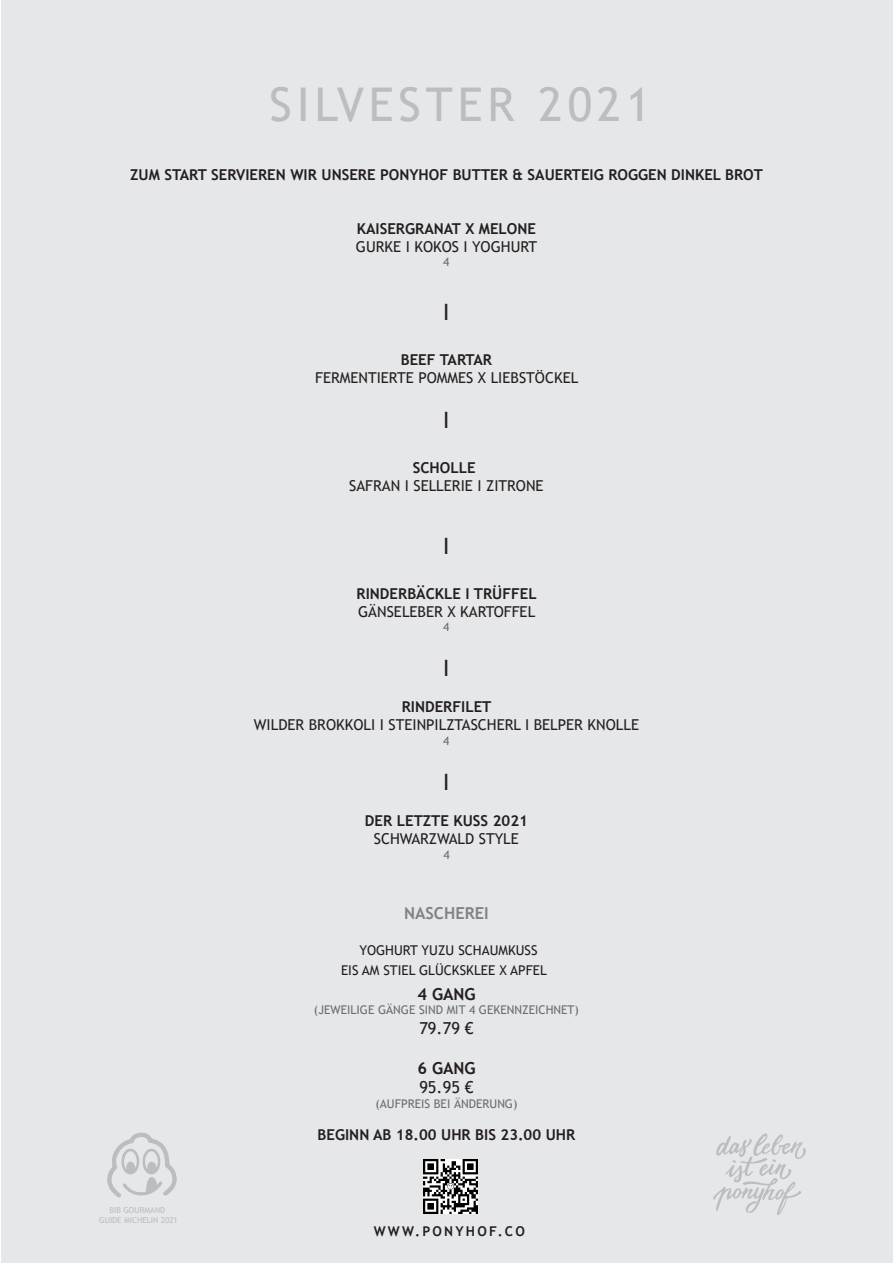
<style>
.page{position:relative;width:893px;height:1263px;background:#fff}
.page>*{position:absolute;margin:0;border:0;box-sizing:border-box;transform-origin:0 0}
.t1{font:46.5px "Trebuchet MS";letter-spacing:.105em;color:#bcbdc0}
.t2{font:22.5px "Trebuchet MS";color:#231f20}
.t3{font:16.5px "Trebuchet MS";color:#231f20}
.t4{font:700 16.5px "Trebuchet MS";color:#231f20}
.t5{font:700 16.5px "Trebuchet MS";color:#808285}
.t6{font:700 15px "Trebuchet MS";color:#231f20}
.t7{font:15px "Trebuchet MS";color:#231f20}
.t8{font:13.5px/19.8px "Trebuchet MS";color:#231f20}
.t9{font:700 13.5px "Trebuchet MS";letter-spacing:.165em;color:#231f20}
.t10{font:12px "Trebuchet MS";color:#6c6d70}
.t11{font:8.1px/9.8px "Trebuchet MS";color:#bcbdc0;text-align:center}
</style>
<div class="page">
<div style="left:1px;top:0;width:892px;height:1263px;background:#e6e7e9"></div>
<svg style="left:107px;top:1132px;width:70px;height:66px"></svg>
<svg style="left:713px;top:1133px;width:93px;height:82px"></svg>
<img style="left:424px;top:1159px;width:53px;height:54px">
<h1 class="t1" style="left:270px;top:75px;width:382px">SILVESTER 2021</h1>
<p class="t6" style="left:130px;top:165px;width:634px">ZUM START SERVIEREN WIR UNSERE PONYHOF BUTTER &amp; SAUERTEIG ROGGEN DINKEL BROT</p>
<p class="t6" style="left:357px;top:219px;width:181px">KAISERGRANAT X MELONE</p>
<p class="t7" style="left:356px;top:237px;width:183px">GURKE I KOKOS I YOGHURT</p>
<p class="t10" style="left:443px;top:254px;width:8px">4</p>
<h2 class="t2" style="left:443px;top:298px;width:8px">I</h2>
<p class="t6" style="left:401px;top:350px;width:93px">BEEF TARTAR</p>
<p class="t7" style="left:315px;top:368px;width:265px">FERMENTIERTE POMMES X LIEBSTÖCKEL</p>
<h2 class="t2" style="left:443px;top:406px;width:8px">I</h2>
<p class="t6" style="left:413px;top:458px;width:64px">SCHOLLE</p>
<p class="t7" style="left:349px;top:476px;width:196px">SAFRAN I SELLERIE I ZITRONE</p>
<h2 class="t2" style="left:443px;top:532px;width:8px">I</h2>
<p class="t6" style="left:357px;top:584px;width:182px">RINDERBÄCKLE I TRÜFFEL</p>
<p class="t7" style="left:358px;top:602px;width:179px">GÄNSELEBER X KARTOFFEL</p>
<p class="t10" style="left:443px;top:620px;width:8px">4</p>
<h2 class="t2" style="left:443px;top:654px;width:8px">I</h2>
<p class="t6" style="left:402px;top:698px;width:91px">RINDERFILET</p>
<p class="t7" style="left:254px;top:716px;width:387px">WILDER BROKKOLI I STEINPILZTASCHERL I BELPER KNOLLE</p>
<p class="t10" style="left:443px;top:733px;width:8px">4</p>
<h2 class="t2" style="left:443px;top:768px;width:8px">I</h2>
<p class="t6" style="left:365px;top:811px;width:164px">DER LETZTE KUSS 2021</p>
<p class="t7" style="left:374px;top:829px;width:147px">SCHWARZWALD STYLE</p>
<p class="t10" style="left:443px;top:847px;width:8px">4</p>
<p class="t11" style="left:99px;top:1205px;width:80px">BIB GOURMAND<br>GUIDE MICHELIN 2021</p>
<p class="t5" style="left:404px;top:903px;width:86px">NASCHEREI</p>
<p class="t8" style="left:341px;top:941px;width:207px;text-indent:18px">YOGHURT YUZU SCHAUMKUSS<br>EIS AM STIEL GLÜCKSKLEE X APFEL</p>
<p class="t4" style="left:417px;top:984px;width:60px">4 GANG</p>
<p class="t10" style="left:314px;top:1002px;width:267px">(JEWEILIGE GÄNGE SIND MIT 4 GEKENNZEICHNET)</p>
<p class="t3" style="left:419px;top:1018px;width:56px">79.79 €</p>
<p class="t4" style="left:417px;top:1057px;width:60px">6 GANG</p>
<p class="t3" style="left:419px;top:1077px;width:56px">95.95 €</p>
<p class="t10" style="left:375px;top:1096px;width:144px">(AUFPREIS BEI ÄNDERUNG)</p>
<p class="t6" style="left:318px;top:1125px;width:259px">BEGINN AB 18.00 UHR BIS 23.00 UHR</p>
<p class="t9" style="left:374px;top:1223px;width:153px">WWW.PONYHOF.CO</p>
</div>
